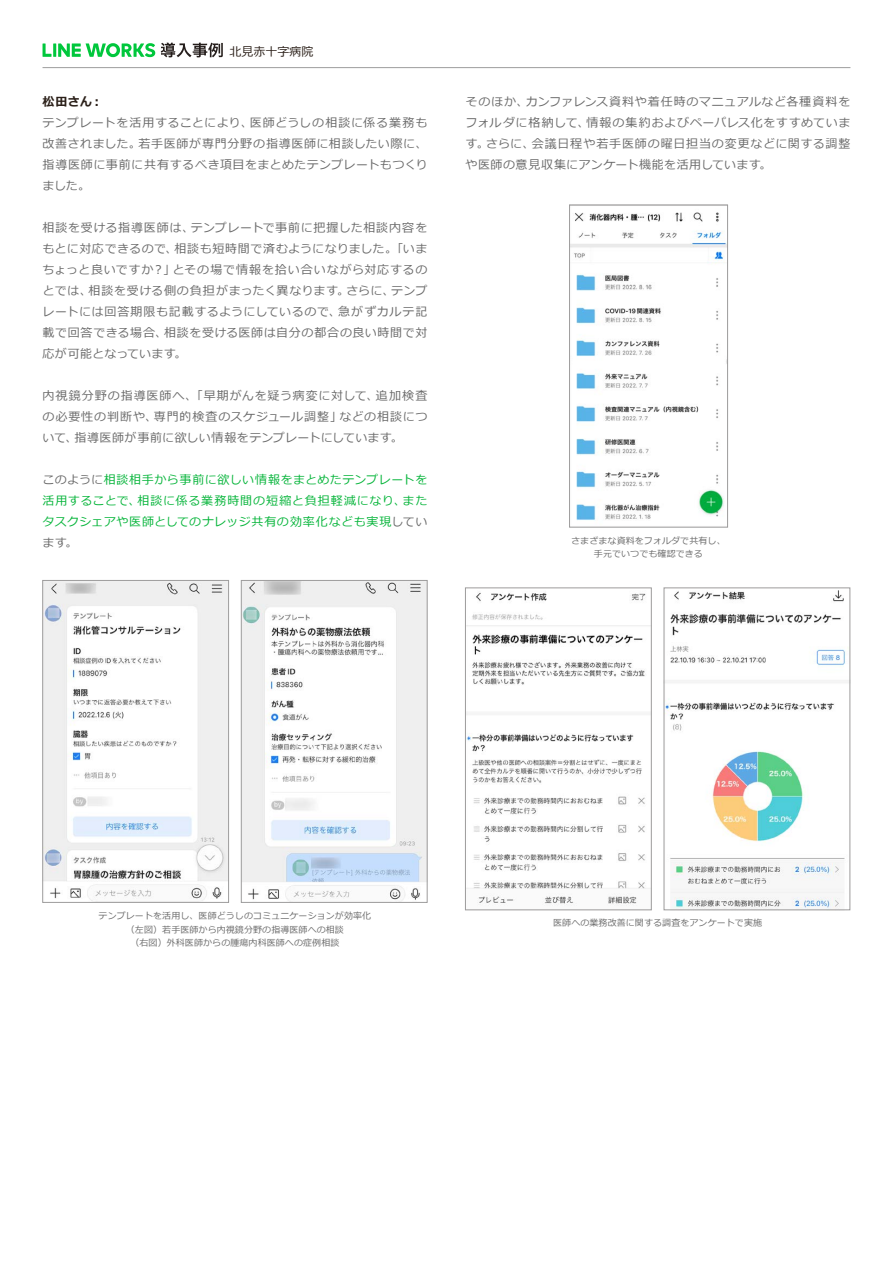
<style>
.page{position:relative;width:893px;height:1263px;background:#fff}
.page>*{position:absolute;margin:0;border:0;box-sizing:border-box;transform-origin:0 0}
.t1{font:12px/21px "Meiryo";letter-spacing:.05em;color:#6a6a6a}
.t2{font:12px/21px "Meiryo";letter-spacing:.07em;color:#6a6a6a}
.t3{font:12px/21px "Meiryo";letter-spacing:.03em;color:#07b53b}
.t4{font:12px/21px "Meiryo";letter-spacing:.03em;color:#6a6a6a}
.t5{font:12px/21px "Meiryo";letter-spacing:.05em;color:#07b53b;text-align:right}
.t6{font:12px "Meiryo";letter-spacing:.075em;color:#6a6a6a}
.t7{font:12px "Meiryo";letter-spacing:.075em;color:#07b53b}
.t8{font:12px "Meiryo";color:#2b2019}
.t9{font:700 12px "Meiryo";color:#2b2019}
.t10{font:9px/13.5px "Meiryo";letter-spacing:.01em;color:#6b6b6b;text-align:center}
.s1{color:#6a6a6a}
</style>
<div class="page">
<hr style="left:43px;top:67px;width:807px;height:1px;background:#9e9e9e">
<svg style="left:161px;top:43px;width:62px;height:14px"></svg>
<svg style="left:43px;top:43px;width:112px;height:14px"></svg>
<img style="left:45px;top:582px;width:182px;height:318px">
<div style="left:43px;top:580px;width:186px;height:322px;border:1px solid #9d9c9c"></div>
<img style="left:243px;top:582px;width:182px;height:318px">
<div style="left:241px;top:580px;width:186px;height:322px;border:1px solid #9d9c9c"></div>
<img style="left:467px;top:592px;width:182px;height:314px">
<div style="left:465px;top:588px;width:186px;height:322px;border:1px solid #9d9c9c"></div>
<img style="left:666px;top:590px;width:182px;height:318px">
<div style="left:664px;top:588px;width:186px;height:322px;border:1px solid #9d9c9c"></div>
<img style="left:571px;top:212px;width:155px;height:309px">
<div style="left:569px;top:205px;width:159px;height:322px;border:1px solid #9d9c9c"></div>
<p class="t9" style="left:43px;top:93px;width:62px">松田さん：</p>
<p class="t8" style="left:230px;top:43px;width:85px">北見赤十字病院</p>
<p class="t1" style="left:138px;top:113px;width:290px;text-indent:-96px">テンプレートを活用することにより、<br>若手医師が専門分野の指導医師に相談したい際に、</p>
<p class="t6" style="left:250px;top:115px;width:179px">医師どうしの相談に係る業務も</p>
<p class="t1" style="left:43px;top:134px;width:386px">改善されました。<br>指導医師に事前に共有するべき項目をまとめたテンプレートもつくりました。</p>
<p class="t1" style="left:191px;top:218px;width:238px">テンプレートで事前に把握した相談内容を</p>
<p class="t1" style="left:174px;top:218px;width:254px;text-indent:-132px">相談を受ける指導医師は、<br>相談も短時間で済むようになりました。「いま</p>
<p class="t1" style="left:172px;top:239px;width:256px;text-indent:-130px">もとに対応できるので、<br>とその場で情報を拾い合いながら対応するの</p>
<p class="t4" style="left:43px;top:260px;width:134px">ちょっと良いですか？」</p>
<p class="t1" style="left:391px;top:281px;width:38px">テンプ</p>
<p class="t1" style="left:89px;top:281px;width:262px">相談を受ける側の負担がまったく異なります。</p>
<p class="t1" style="left:346px;top:281px;width:50px">さらに、</p>
<p class="t1" style="left:43px;top:281px;width:51px">とでは、</p>
<p class="t6" style="left:338px;top:304px;width:91px">急がずカルテ記</p>
<p class="t1" style="left:164px;top:302px;width:265px;text-indent:-122px">レートには回答期限も記載するようにしているので、<br>相談を受ける医師は自分の都合の良い時間で対</p>
<p class="t4" style="left:43px;top:323px;width:146px">載で回答できる場合、<br>応が可能となっています。</p>
<p class="t2" style="left:340px;top:386px;width:89px;text-indent:-297px">内視鏡分野の指導医師へ、「早期がんを疑う病変に対して、<br>などの相談につ</p>
<p class="t1" style="left:376px;top:386px;width:53px">追加検査</p>
<p class="t2" style="left:154px;top:407px;width:189px">専門的検査のスケジュール調整」</p>
<p class="t1" style="left:74px;top:407px;width:330px;text-indent:-32px">の必要性の判断や、<br>指導医師が事前に欲しい情報をテンプレートにしています。</p>
<p class="t1" style="left:43px;top:428px;width:37px">いて、</p>
<p class="t5" style="left:43px;top:470px;width:386px"><span class="s1">このように</span>相談相手から事前に欲しい情報をまとめたテンプレートをまた</p>
<p class="t7" style="left:138px;top:493px;width:270px">相談に係る業務時間の短縮と負担軽減になり、</p>
<p class="t3" style="left:43px;top:491px;width:386px">活用することで、<br>タスクシェアや医師としてのナレッジ共有の効率化なども実現<span class="s1">しています。</span></p>
<p class="t1" style="left:526px;top:92px;width:326px">カンファレンス資料や着任時のマニュアルなど各種資料を</p>
<p class="t1" style="left:466px;top:92px;width:64px">そのほか、</p>
<p class="t1" style="left:532px;top:113px;width:320px;text-indent:-66px">フォルダに格納して、<br>会議日程や若手医師の曜日担当の変更などに関する調整</p>
<p class="t1" style="left:586px;top:113px;width:266px">情報の集約およびペーパレス化をすすめていま</p>
<p class="t1" style="left:466px;top:134px;width:307px">す。<br>や医師の意見収集にアンケート機能を活用しています。</p>
<p class="t1" style="left:486px;top:134px;width:50px">さらに、</p>
<p class="t10" style="left:571px;top:534px;width:156px">さまざまな資料をフォルダで共有し、手元でいつでも確認できる</p>
<p class="t10" style="left:99px;top:909px;width:274px">テンプレートを活用し、医師どうしのコミュニケーションが効率化（左図）若手医師から内視鏡分野の指導医師への相談<br>（右図）外科医師からの腫瘍内科医師への症例相談</p>
<p class="t10" style="left:553px;top:917px;width:210px">医師への業務改善に関する調査をアンケートで実施</p>
</div>
